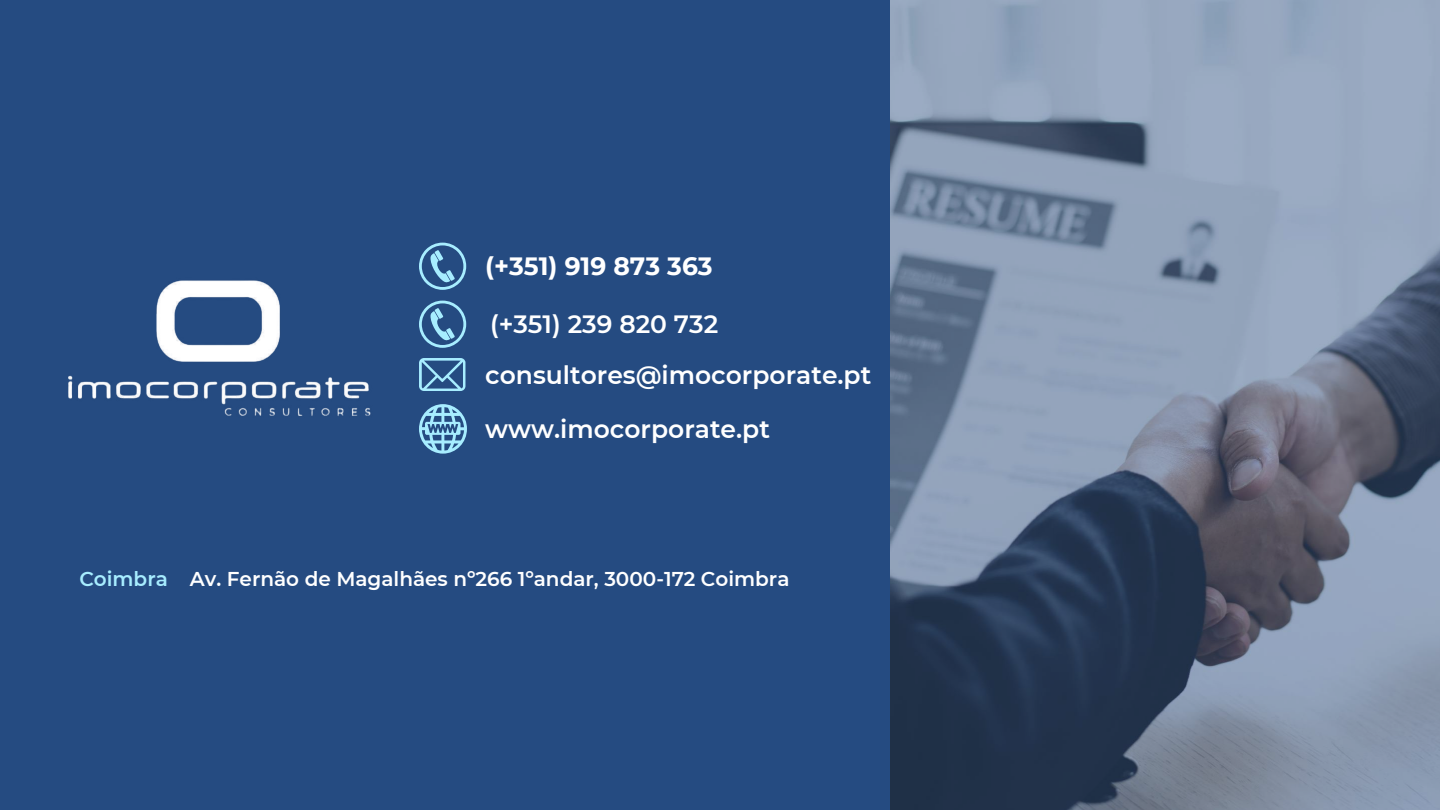
<style>
.page{position:relative;width:1440px;height:810px;background:#254b81}
.page>*{position:absolute;margin:0;border:0;box-sizing:border-box;transform-origin:0 0}
.t1{font:600 25px/50.9px "Montserrat";color:#fff}
.t2{font:700 25px "Montserrat";color:#fff}
.t3{font:600 20px "Montserrat";color:#fff}
.s1{color:#a7edff}
</style>
<div class="page">
<svg style="left:419px;top:243px;width:47px;height:47px"></svg>
<svg style="left:419px;top:301px;width:47px;height:47px"></svg>
<svg style="left:419px;top:358px;width:46px;height:33px"></svg>
<svg style="left:419px;top:404px;width:48px;height:50px"></svg>
<img style="left:891px;top:0;width:549px;height:810px">
<img style="left:68px;top:280px;width:303px;height:136px">
<p class="t2" style="left:485px;top:251px;width:229px">(+351) 919 873 363</p>
<p class="t1" style="left:485px;top:298px;width:388px">(+351) 239 820 732 consultores@imocorporate.pt</p>
<p class="t1" style="left:485px;top:403px;width:286px">www.imocorporate.pt</p>
<p class="t3" style="left:79px;top:566px;width:712px"><span class="s1">Coimbra</span> Av. Fernão de Magalhães nº266 1ºandar, 3000-172 Coimbra</p>
</div>
